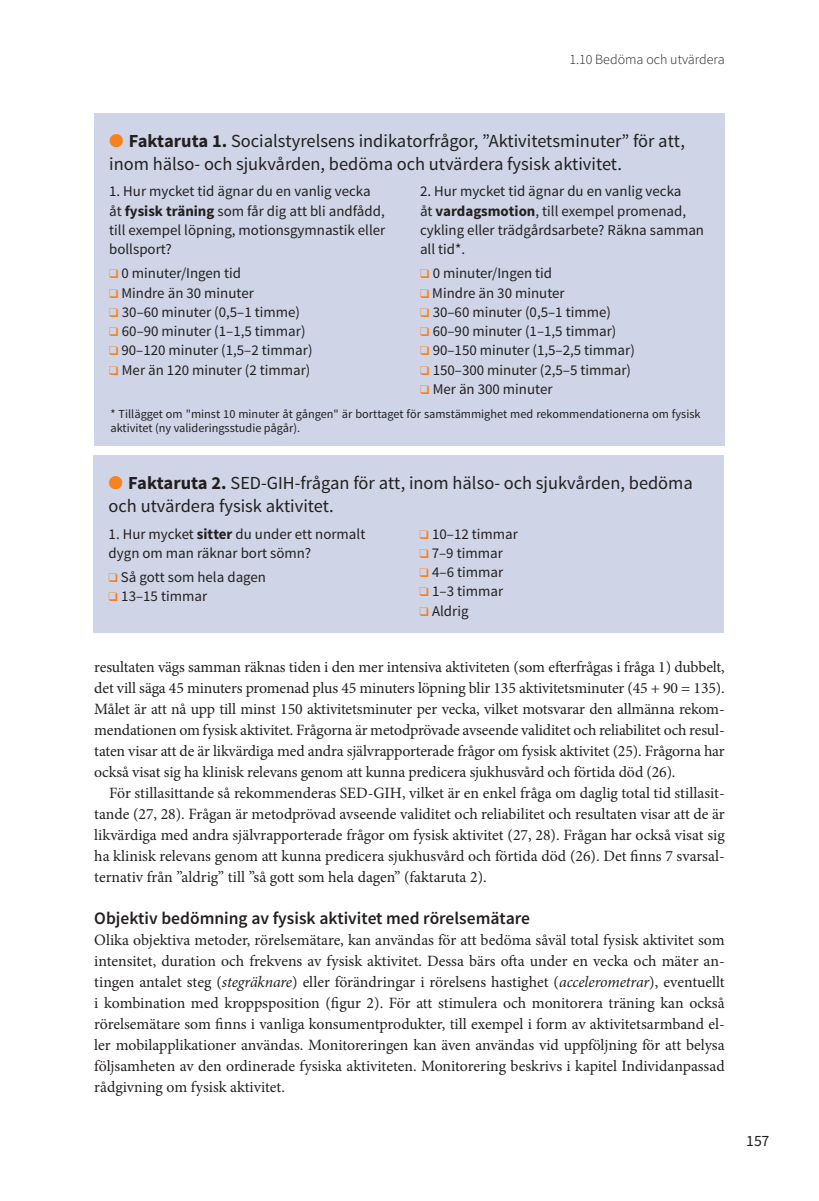
<style>
.page{position:relative;width:819px;height:1201px;background:#fff}
.page>*{position:absolute;margin:0;border:0;box-sizing:border-box;transform-origin:0 0}
.Figurtext{font:18.38px/22.8px "Source Sans Pro";color:#231f20}
.Mellis2{font:600 17.5px "Source Sans Pro";color:#231f20}
.Brödtext_Indag{font:15.75px/21px "Minion Pro";letter-spacing:-.01em;color:#231f20;text-align:justify}
.Brödtext{font:15.75px/21px "Minion Pro";color:#231f20;text-align:justify}
.t1{font:15.75px "Source Sans Pro";color:#231f20}
.Faktatext{font:14.88px/19.2px "Source Sans Pro";color:#231f20}
.t2{font:300 14px "Source Sans Pro";color:#231f20}
.Fotnot{font:12.25px/14px "Source Sans Pro";color:#231f20}
.s1{color:#f58220}
.s2{font-weight:700}
.s3{font-style:italic}
</style>
<div class="page">
<div style="left:94px;top:455px;width:630px;height:177px;background:#cfd4e6"></div>
<div style="left:94px;top:113px;width:630px;height:332px;background:#cfd4e6"></div>
<p class="t2" style="left:569px;top:50px;width:157px">1.10 Bedöma och utvärdera</p>
<p class="Figurtext" style="left:109px;top:130px;width:577px"><span class="s1">●</span> <span class="s2">Faktaruta 1.</span> Socialstyrelsens indikatorfrågor, ”Aktivitetsminuter” för att, inom hälso- och sjukvården, bedöma och utvärdera fysisk aktivitet.</p>
<p class="Faktatext" style="left:109px;top:182px;width:278px">1. Hur mycket tid ägnar du en vanlig vecka åt <span class="s2">fysisk träning</span> som får dig att bli andfådd, till exempel löpning, motionsgymnastik eller bollsport?</p>
<p class="Faktatext" style="left:109px;top:264px;width:133px"><span class="s1">❑</span> 0 minuter/Ingen tid</p>
<p class="Faktatext" style="left:109px;top:283px;width:146px"><span class="s1">❑</span> Mindre än 30 minuter</p>
<p class="Faktatext" style="left:109px;top:302px;width:192px"><span class="s1">❑</span> 30–60 minuter (0,5–1 timme)</p>
<p class="Faktatext" style="left:109px;top:322px;width:198px"><span class="s1">❑</span> 60–90 minuter (1–1,5 timmar)</p>
<p class="Faktatext" style="left:109px;top:341px;width:205px"><span class="s1">❑</span> 90–120 minuter (1,5–2 timmar)</p>
<p class="Faktatext" style="left:109px;top:360px;width:203px"><span class="s1">❑</span> Mer än 120 minuter (2 timmar)</p>
<p class="Faktatext" style="left:420px;top:182px;width:285px">2. Hur mycket tid ägnar du en vanlig vecka<br>åt <span class="s2">vardagsmotion</span>, till exempel promenad, cykling eller trädgårdsarbete? Räkna samman all tid*.</p>
<p class="Faktatext" style="left:420px;top:264px;width:134px"><span class="s1">❑</span> 0 minuter/Ingen tid</p>
<p class="Faktatext" style="left:420px;top:283px;width:146px"><span class="s1">❑</span> Mindre än 30 minuter</p>
<p class="Faktatext" style="left:420px;top:302px;width:192px"><span class="s1">❑</span> 30–60 minuter (0,5–1 timme)</p>
<p class="Faktatext" style="left:420px;top:322px;width:198px"><span class="s1">❑</span> 60–90 minuter (1–1,5 timmar)</p>
<p class="Faktatext" style="left:420px;top:341px;width:216px"><span class="s1">❑</span> 90–150 minuter (1,5–2,5 timmar)</p>
<p class="Faktatext" style="left:420px;top:360px;width:213px"><span class="s1">❑</span> 150–300 minuter (2,5–5 timmar)</p>
<p class="Faktatext" style="left:420px;top:379px;width:134px"><span class="s1">❑</span> Mer än 300 minuter</p>
<p class="Fotnot" style="left:110px;top:407px;width:591px">* Tillägget om "minst 10 minuter åt gången" är borttaget för samstämmighet med rekommendationerna om fysisk aktivitet (ny valideringsstudie pågår).</p>
<p class="Figurtext" style="left:109px;top:472px;width:585px"><span class="s1">●</span> <span class="s2">Faktaruta 2.</span> SED-GIH-frågan för att, inom hälso- och sjukvården, bedöma och utvärdera fysisk aktivitet.</p>
<p class="Faktatext" style="left:109px;top:524px;width:258px">1. Hur mycket <span class="s2">sitter</span> du under ett normalt dygn om man räknar bort sömn?</p>
<p class="Faktatext" style="left:109px;top:567px;width:159px"><span class="s1">❑</span> Så gott som hela dagen</p>
<p class="Faktatext" style="left:109px;top:587px;width:100px"><span class="s1">❑</span> 13–15 timmar</p>
<p class="Faktatext" style="left:419px;top:524px;width:100px"><span class="s1">❑</span> 10–12 timmar</p>
<p class="Faktatext" style="left:419px;top:543px;width:85px"><span class="s1">❑</span> 7–9 timmar</p>
<p class="Faktatext" style="left:419px;top:562px;width:85px"><span class="s1">❑</span> 4–6 timmar</p>
<p class="Faktatext" style="left:419px;top:582px;width:85px"><span class="s1">❑</span> 1–3 timmar</p>
<p class="Faktatext" style="left:419px;top:601px;width:51px"><span class="s1">❑</span> Aldrig</p>
<p class="Brödtext_Indag" style="left:94px;top:657px;width:632px">resultaten vägs samman räknas tiden i den mer intensiva aktiviteten (som efterfrågas i fråga 1) dubbelt, det vill säga 45 minuters promenad plus 45 minuters löpning blir 135 aktivitetsminuter (45 + 90 = 135).<br>Målet är att nå upp till minst 150 aktivitetsminuter per vecka, vilket motsvarar den allmänna rekom&shy;mendationen om fysisk aktivitet. Frågorna är metodprövade avseende validitet och reliabilitet och resul&shy;taten visar att de är likvärdiga med andra självrapporterade frågor om fysisk aktivitet (25). Frågorna har också visat sig ha klinisk relevans genom att kunna predicera sjukhusvård och förtida död (26).</p>
<p class="Brödtext_Indag" style="left:94px;top:783px;width:632px;text-indent:15px">För stillasittande så rekommenderas SED-GIH, vilket är en enkel fråga om daglig total tid stillasit&shy;tande (27, 28). Frågan är metodprövad avseende validitet och reliabilitet och resultaten visar att de är likvärdiga med andra självrapporterade frågor om fysisk aktivitet (27, 28). Frågan har också visat sig ha klinisk relevans genom att kunna predicera sjukhusvård och förtida död (26). Det finns 7 svarsal&shy;ternativ från ”aldrig” till ”så gott som hela dagen” (faktaruta 2).</p>
<p class="Mellis2" style="left:94px;top:907px;width:437px">Objektiv bedömning av fysisk aktivitet med rörelsemätare</p>
<p class="Brödtext" style="left:94px;top:930px;width:632px">Olika objektiva metoder, rörelsemätare, kan användas för att bedöma såväl total fysisk aktivitet som intensitet, duration och frekvens av fysisk aktivitet. Dessa bärs ofta under en vecka och mäter an&shy;tingen antalet steg (<span class="s3">stegräknare</span>) eller förändringar i rörelsens hastighet (<span class="s3">accelerometrar</span>), eventuellt i kombination med kroppsposition (figur 2). För att stimulera och monitorera träning kan också rörelsemätare som finns i vanliga konsumentprodukter, till exempel i form av aktivitetsarmband el&shy;ler mobilapplikationer användas. Monitoreringen kan även användas vid uppföljning för att belysa följsamheten av den ordinerade fysiska aktiviteten. Monitorering beskrivs i kapitel Individanpassad rådgivning om fysisk aktivitet.</p>
<p class="t1" style="left:746px;top:1131px;width:25px">157</p>
</div>
